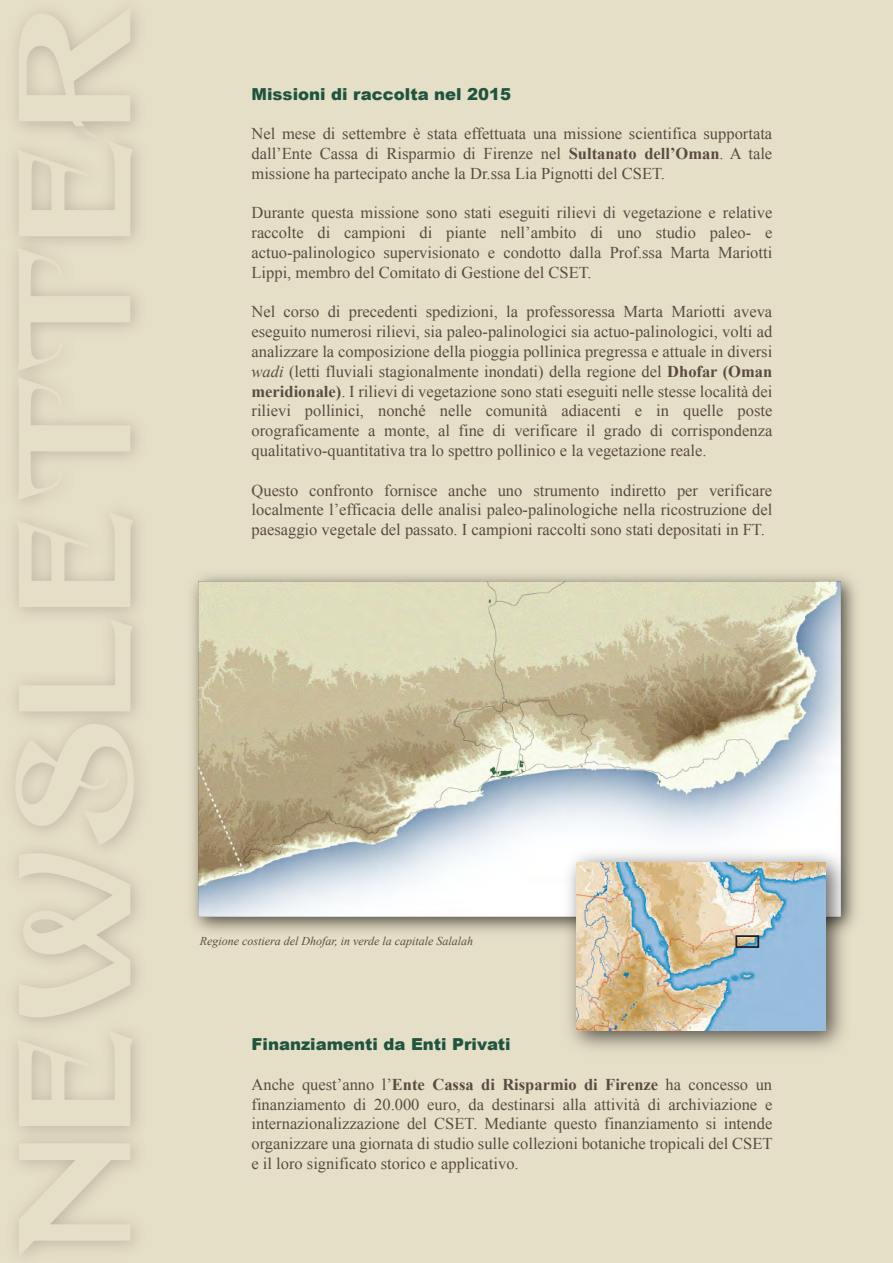
<style>
.page{position:relative;width:893px;height:1263px;background:#e6dfc7}
.page>*{position:absolute;margin:0;border:0;box-sizing:border-box;transform-origin:0 0}
.t1{font:16.5px/19.8px "Times New Roman";color:#5a4b42;text-align:justify}
.t2{font:900 16.5px "Arial";color:#20543f}
.t3{font:italic 12px "Times New Roman";color:#5a4b42}
.s1{font-weight:700}
.s2{font-style:italic}
</style>
<div class="page">
<img style="left:192px;top:575px;width:664px;height:357px">
<img style="left:199px;top:581px;width:642px;height:336px">
<img style="left:555px;top:840px;width:301px;height:210px">
<img style="left:577px;top:862px;width:248px;height:169px">
<div style="left:735px;top:935px;width:24px;height:13px;border:2px solid #231f20"></div>
<svg style="left:19px;top:1143px;width:111px;height:114px"></svg>
<svg style="left:17px;top:1031px;width:116px;height:95px"></svg>
<svg style="left:19px;top:853px;width:111px;height:164px"></svg>
<svg style="left:15px;top:724px;width:119px;height:121px"></svg>
<svg style="left:19px;top:620px;width:114px;height:91px"></svg>
<svg style="left:17px;top:512px;width:116px;height:95px"></svg>
<svg style="left:17px;top:377px;width:113px;height:123px"></svg>
<svg style="left:17px;top:248px;width:113px;height:123px"></svg>
<svg style="left:17px;top:12px;width:116px;height:224px"></svg>
<p class="t2" style="left:251px;top:82px;width:261px">Missioni di raccolta nel 2015</p>
<p class="t1" style="left:251px;top:124px;width:522px">Nel mese di settembre è stata effettuata una missione scientifica supportata dall’Ente Cassa di Risparmio di Firenze nel <span class="s1">Sultanato dell’Oman</span>. A tale missione ha partecipato anche la Dr.ssa Lia Pignotti del CSET.</p>
<p class="t1" style="left:251px;top:203px;width:522px">Durante questa missione sono stati eseguiti rilievi di vegetazione e relative raccolte di campioni di piante nell’ambito di uno studio paleo- e actuo-palinologico supervisionato e condotto dalla Prof.ssa Marta Mariotti Lippi, membro del Comitato di Gestione del CSET.</p>
<p class="t1" style="left:251px;top:302px;width:522px">Nel corso di precedenti spedizioni, la professoressa Marta Mariotti aveva eseguito numerosi rilievi, sia paleo-palinologici sia actuo-palinologici, volti ad analizzare la composizione della pioggia pollinica pregressa e attuale in diversi <span class="s2">wadi</span> (letti fluviali stagionalmente inondati) della regione del <span class="s1">Dhofar (Oman meridionale)</span>. I rilievi di vegetazione sono stati eseguiti nelle stesse località dei rilievi pollinici, nonché nelle comunità adiacenti e in quelle poste orograficamente a monte, al fine di verificare il grado di corrispondenza qualitativo-quantitativa tra lo spettro pollinico e la vegetazione reale.</p>
<p class="t1" style="left:251px;top:480px;width:522px">Questo confronto fornisce anche uno strumento indiretto per verificare localmente l’efficacia delle analisi paleo-palinologiche nella ricostruzione del paesaggio vegetale del passato. I campioni raccolti sono stati depositati in FT.</p>
<p class="t3" style="left:200px;top:933px;width:275px">Regione costiera del Dhofar, in verde la capitale Salalah</p>
<p class="t2" style="left:251px;top:1032px;width:261px">Finanziamenti da Enti Privati</p>
<p class="t1" style="left:251px;top:1074px;width:523px">Anche quest’anno l’<span class="s1">Ente Cassa di Risparmio di Firenze</span> ha concesso un finanziamento di 20.000 euro, da destinarsi alla attività di archiviazione e internazionalizzazione del CSET. Mediante questo finanziamento si intende organizzare una giornata di studio sulle collezioni botaniche tropicali del CSET e il loro significato storico e applicativo.</p>
</div>
